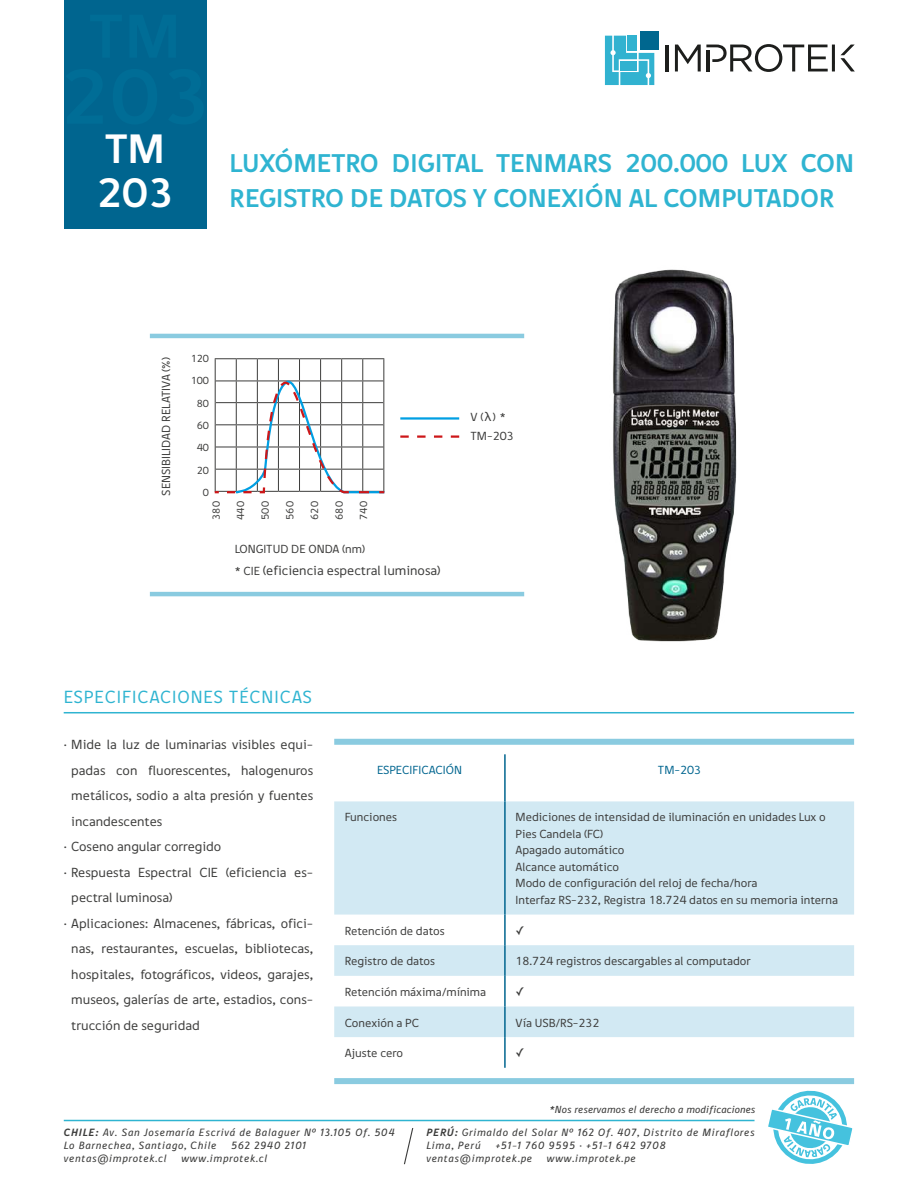
<style>
.page{position:relative;width:918px;height:1188px;background:#fff}
.page>*{position:absolute;margin:0;border:0;box-sizing:border-box;transform-origin:0 0}
.t1{font:700 42px/43.5px "Digna";color:#fff}
.t2{font:700 26.25px/34.5px "Digna";color:#2fb4d1}
.t3{font:18px "Digna";letter-spacing:.05em;color:#2fb4d1}
.t4{font:13.5px "Digna";color:#3c3c3b}
.t5{font:12px/16.5px "Digna";color:#3c3c3b}
.t6{font:12px "Digna";color:#00658f}
.t7{font:12px "Lucida Grande";color:#3c3c3b}
.t8{font:italic 10.8px/12.9px "Digna";letter-spacing:.05em;color:#3c3c3b}
.t9{font:italic 10.5px "Digna";color:#3c3c3b}
.t10{font:10.5px/22.4px "Digna";color:#3c3c3b;text-align:right}
.s1{font-size:12px}
.s2{font-family:"Lucida Grande"}
.s3{font-weight:700}
</style>
<div class="page">
<div style="left:64px;top:0;width:142px;height:229px;background:#00658f"></div>
<hr style="left:666px;top:45px;width:3px;height:26px;background:#1d1e1c">
<svg style="left:675px;top:44px;width:180px;height:28px"></svg>
<div style="left:640px;top:32px;width:18px;height:18px;background:#00678f"></div>
<svg style="left:605px;top:36px;width:49px;height:49px"></svg>
<svg style="left:768px;top:1090px;width:85px;height:74px"></svg>
<svg style="left:404px;top:1128px;width:10px;height:37px"></svg>
<hr style="left:64px;top:1120px;width:691px;height:1px;background:#2fb4d1">
<svg style="left:334px;top:801px;width:520px;height:236px;fill:#d2e9f3"></svg>
<hr style="left:504px;top:801px;width:2px;height:114px;background:#00658f">
<hr style="left:504px;top:915px;width:2px;height:30px;background:#00658f">
<hr style="left:504px;top:945px;width:2px;height:31px;background:#00658f">
<hr style="left:504px;top:976px;width:2px;height:30px;background:#00658f">
<hr style="left:504px;top:1006px;width:2px;height:31px;background:#00658f">
<hr style="left:504px;top:1037px;width:2px;height:31px;background:#00658f">
<hr style="left:504px;top:754px;width:2px;height:47px;background:#00658f">
<div style="left:334px;top:739px;width:520px;height:6px;background:#8acbe0"></div>
<div style="left:334px;top:1078px;width:520px;height:6px;background:#8acbe0"></div>
<hr style="left:64px;top:712px;width:790px;height:1px;background:#2fb4d1">
<svg style="left:214px;top:358px;width:171px;height:136px"></svg>
<hr style="left:400px;top:417px;width:59px;height:3px;background:#009fe3">
<svg style="left:400px;top:435px;width:59px;height:3px"></svg>
<hr style="left:150px;top:334px;width:374px;height:4px;background:#8acbe0">
<hr style="left:150px;top:592px;width:374px;height:4px;background:#8acbe0">
<img style="left:613px;top:269px;width:124px;height:373px">
<h1 class="t1" style="left:96px;top:126px;width:79px">TM<br>203</h1>
<h2 class="t2" style="left:229px;top:145px;width:626px">LUXÓMETRO DIGITAL TENMARS 200.000 LUX CON<br>REGISTRO DE DATOS Y CONEXIÓN AL COMPUTADOR</h2>
<p class="t5" style="left:158px;top:496px;width:140px;rotate:-90deg">SENSIBILIDAD RELATIVA (%)</p>
<p class="t10" style="left:191px;top:347px;width:20px">120<br>100<br>80<br>60<br>40<br>20<br>0</p>
<p class="t10" style="left:205px;top:520px;width:20px;rotate:-90deg">380</p>
<p class="t10" style="left:229px;top:520px;width:20px;rotate:-90deg">440</p>
<p class="t10" style="left:254px;top:520px;width:20px;rotate:-90deg">500</p>
<p class="t10" style="left:279px;top:520px;width:20px;rotate:-90deg">560</p>
<p class="t10" style="left:303px;top:520px;width:20px;rotate:-90deg">620</p>
<p class="t10" style="left:328px;top:520px;width:20px;rotate:-90deg">680</p>
<p class="t10" style="left:352px;top:520px;width:20px;rotate:-90deg">740</p>
<p class="t5" style="left:235px;top:541px;width:132px">LONGITUD DE ONDA (nm)</p>
<p class="t4" style="left:235px;top:562px;width:208px"><span class="s1">* CIE</span> (eficiencia espectral luminosa)</p>
<p class="t5" style="left:470px;top:409px;width:37px">V (<span class="s2">λ</span>) *</p>
<p class="t5" style="left:470px;top:427px;width:45px">TM-203</p>
<h3 class="t3" style="left:64px;top:686px;width:250px">ESPECIFICACIONES TÉCNICAS</h3>
<p class="t4" style="left:64px;top:737px;width:251px">· Mide la luz de luminarias visibles equi-</p>
<p class="t4" style="left:71px;top:762px;width:243px">padas con fluorescentes, halogenuros</p>
<p class="t4" style="left:71px;top:788px;width:243px">metálicos, sodio a alta presión y fuentes</p>
<p class="t4" style="left:71px;top:813px;width:92px">incandescentes</p>
<p class="t4" style="left:64px;top:839px;width:159px">· Coseno angular corregido</p>
<p class="t4" style="left:64px;top:864px;width:251px">· Respuesta Espectral CIE (eficiencia es-</p>
<p class="t4" style="left:71px;top:890px;width:103px">pectral luminosa)</p>
<p class="t4" style="left:64px;top:915px;width:251px">· Aplicaciones: Almacenes, fábricas, ofici-</p>
<p class="t4" style="left:71px;top:941px;width:243px">nas, restaurantes, escuelas, bibliotecas,</p>
<p class="t4" style="left:71px;top:966px;width:243px">hospitales, fotográficos, videos, garajes,</p>
<p class="t4" style="left:71px;top:992px;width:243px">museos, galerías de arte, estadios, cons-</p>
<p class="t4" style="left:71px;top:1017px;width:130px">trucción de seguridad</p>
<p class="t6" style="left:377px;top:763px;width:86px">ESPECIFICACIÓN</p>
<p class="t6" style="left:658px;top:763px;width:45px">TM-203</p>
<p class="t5" style="left:345px;top:809px;width:54px">Funciones</p>
<p class="t5" style="left:516px;top:809px;width:324px">Mediciones de intensidad de iluminación en unidades Lux o Pies Candela (FC)<br>Apagado automático<br>Alcance automático<br>Modo de configuración del reloj de fecha/hora<br>Interfaz RS-232, Registra 18.724 datos en su memoria interna</p>
<p class="t5" style="left:345px;top:922px;width:101px">Retención de datos</p>
<p class="t7" style="left:516px;top:923px;width:11px">✓</p>
<p class="t5" style="left:345px;top:953px;width:92px">Registro de datos</p>
<p class="t5" style="left:516px;top:953px;width:237px">18.724 registros descargables al computador</p>
<p class="t5" style="left:345px;top:983px;width:143px">Retención máxima/mínima</p>
<p class="t7" style="left:516px;top:985px;width:11px">✓</p>
<p class="t5" style="left:345px;top:1014px;width:76px">Conexión a PC</p>
<p class="t5" style="left:516px;top:1014px;width:86px">Vía USB/RS-232</p>
<p class="t5" style="left:345px;top:1045px;width:60px">Ajuste cero</p>
<p class="t7" style="left:516px;top:1046px;width:11px">✓</p>
<p class="t9" style="left:550px;top:1104px;width:207px">*Nos reservamos el derecho a modificaciones</p>
<p class="t8" style="left:64px;top:1126px;width:333px"><span class="s3">CHILE:</span> Av. San Josemaría Escrivá de Balaguer Nº 13.105 Of. 504<br>Lo Barnechea, Santiago, Chile</p>
<p class="t8" style="left:231px;top:1139px;width:77px">562 2940 2101</p>
<p class="t8" style="left:64px;top:1152px;width:105px">ventas@improtek.cl</p>
<p class="t8" style="left:182px;top:1152px;width:88px">www.improtek.cl</p>
<p class="t8" style="left:426px;top:1126px;width:330px"><span class="s3">PERÚ:</span> Grimaldo del Solar Nº 162 Of. 407, Distrito de Miraflores<br>Lima, Perú</p>
<p class="t8" style="left:426px;top:1139px;width:241px;text-indent:69px">+51-1 760 9595 · +51-1 642 9708 ventas@improtek.pe</p>
<p class="t8" style="left:547px;top:1152px;width:90px">www.improtek.pe</p>
</div>
